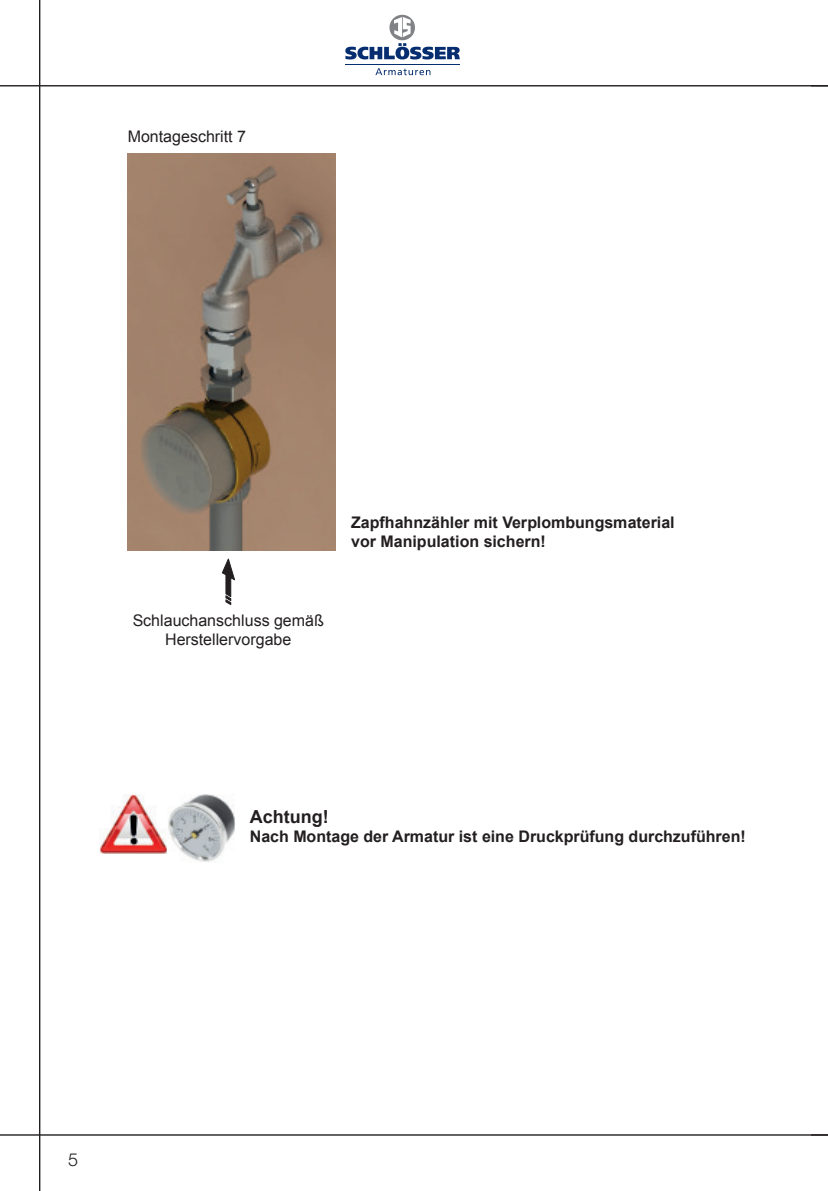
<style>
.page{position:relative;width:828px;height:1191px;background:#fff}
.page>*{position:absolute;margin:0;border:0;box-sizing:border-box;transform-origin:0 0}
.t1{font:700 18px "Arial";color:#231f20}
.t2{font:300 18px "Helvetica Neue";color:#231f20}
.t3{font:700 16px/18.4px "Arial";color:#231f20}
.t4{font:16px/18.4px "Arial";color:#231f20;text-align:center}
</style>
<div class="page">
<hr style="left:0;top:85px;width:828px;height:1px;background:#231f20">
<hr style="left:0;top:1134px;width:828px;height:1px;background:#231f20">
<hr style="left:39px;top:0;width:1px;height:1191px;background:#231f20">
<svg style="left:375px;top:68px;width:55px;height:7px"></svg>
<hr style="left:345px;top:64px;width:114px;height:1px;background:#052d6f">
<svg style="left:345px;top:15px;width:115px;height:44px"></svg>
<img style="left:128px;top:153px;width:207px;height:397px">
<img style="left:100px;top:794px;width:67px;height:59px">
<img style="left:168px;top:794px;width:67px;height:68px">
<svg style="left:222px;top:558px;width:13px;height:47px"></svg>
<p class="t4" style="left:128px;top:129px;width:120px">Montageschritt 7</p>
<p class="t4" style="left:133px;top:613px;width:193px">Schlauchanschluss gemäß<br>Herstellervorgabe</p>
<p class="t3" style="left:351px;top:514px;width:325px">Zapfhahnzähler mit Verplombungsmaterial vor Manipulation sichern!</p>
<p class="t1" style="left:250px;top:807px;width:80px">Achtung!</p>
<p class="t3" style="left:250px;top:827px;width:497px">Nach Montage der Armatur ist eine Druckprüfung durchzuführen!</p>
<p class="t2" style="left:68px;top:1148px;width:12px">5</p>
</div>
